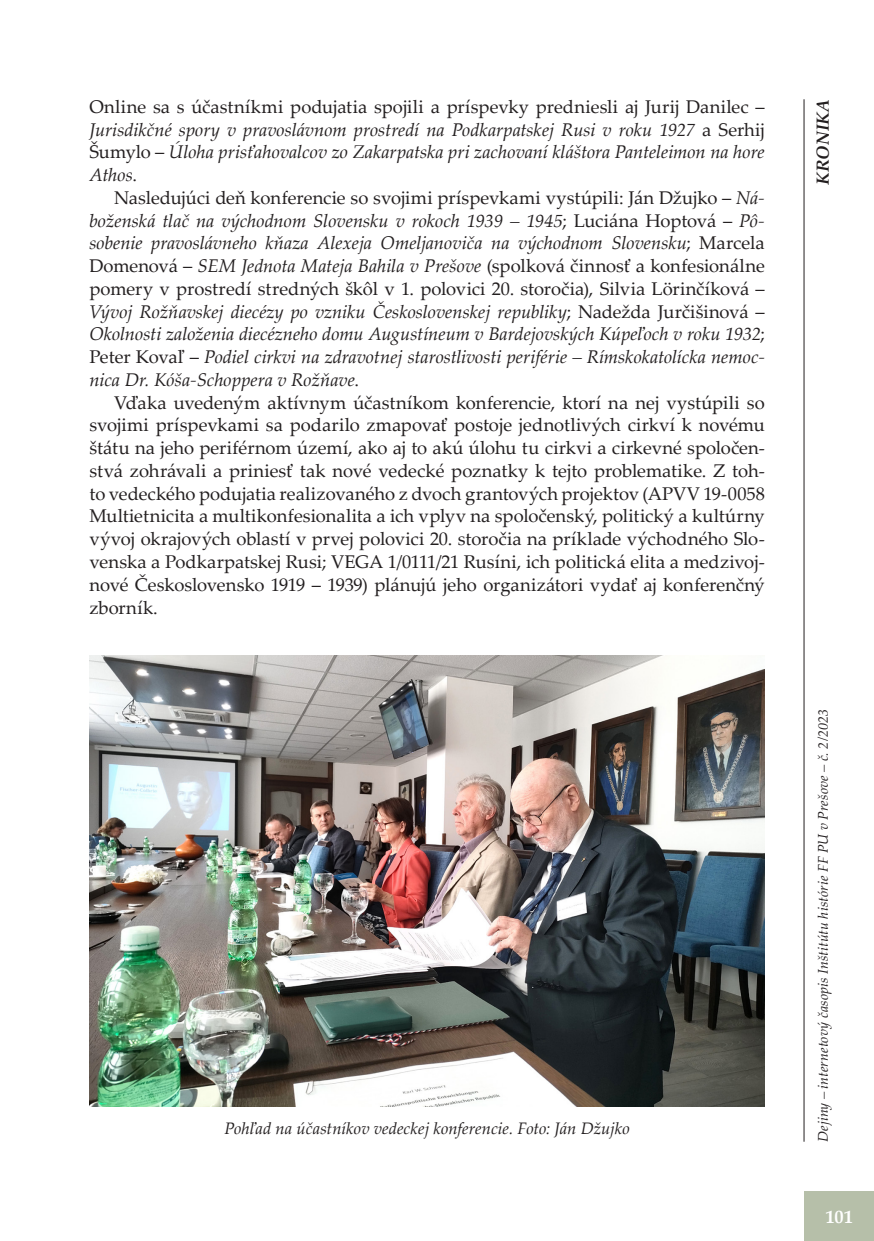
<style>
.page{position:relative;width:874px;height:1241px;background:#fff}
.page>*{position:absolute;margin:0;border:0;box-sizing:border-box;transform-origin:0 0}
.t1{font:italic 18.38px/22.8px "Palatino Linotype";color:#231f20;text-align:justify}
.t2{font:18.38px/22.8px "Palatino Linotype";color:#231f20;text-align:justify}
.t3{font:700 18.38px "Palatino Linotype";color:#fff}
.t4{font:italic 700 17.5px "Palatino Linotype";color:#231f20}
.t5{font:italic 16.62px "Palatino Linotype";color:#231f20}
.t6{font:italic 14px "Palatino Linotype";letter-spacing:.01em;color:#231f20}
.s1{font-style:normal}
</style>
<div class="page">
<div style="left:804px;top:1191px;width:69px;height:49px;background:#b6bfa9"></div>
<hr style="left:803px;top:99px;width:1px;height:1042px;background:#231f20">
<img style="left:89px;top:655px;width:675px;height:451px">
<p class="t1" style="left:89px;top:94px;width:676px"><span class="s1">Online sa s účastníkmi podujatia spojili a príspevky predniesli aj Jurij Danilec – </span>Jurisdikčné spory v pravoslávnom prostredí na Podkarpatskej Rusi v roku 1927 <span class="s1">a Serhij Šumylo –</span> Úloha prisťahovalcov zo Zakarpatska pri zachovaní kláštora Panteleimon na hore Athos<span class="s1">.</span></p>
<p class="t1" style="left:89px;top:185px;width:676px;text-indent:25px"><span class="s1">Nasledujúci deň konferencie so svojimi príspevkami vystúpili: Ján Džujko –</span> Ná&shy;boženská tlač na východnom Slovensku v rokoch 1939 – 1945<span class="s1">; Luciána Hoptová –</span> Pô&shy;sobenie pravoslávneho kňaza Alexeja Omeljanoviča na východnom Slovensku<span class="s1">; Marcela Domenová –</span> SEM Jednota Mateja Bahila v Prešove <span class="s1">(spolková činnosť a konfesionálne pomery v prostredí stredných škôl v 1. polovici 20. storočia), Silvia Lörinčíková – </span>Vývoj Rožňavskej diecézy po vzniku Československej republiky<span class="s1">; Nadežda Jurčišinová – </span>Okolnosti založenia diecézneho domu Augustíneum v Bardejovských Kúpeľoch v roku 1932<span class="s1">; Peter Kovaľ –</span> Podiel cirkvi na zdravotnej starostlivosti periférie – Rímskokatolícka nemoc&shy;nica Dr. Kóša-Schoppera v Rožňave<span class="s1">.</span></p>
<p class="t2" style="left:89px;top:390px;width:676px;text-indent:25px">Vďaka uvedeným aktívnym účastníkom konferencie, ktorí na nej vystúpili so svojimi príspevkami sa podarilo zmapovať postoje jednotlivých cirkví k novému štátu na jeho periférnom území, ako aj to akú úlohu tu cirkvi a cirkevné spoločen&shy;stvá zohrávali a priniesť tak nové vedecké poznatky k tejto problematike. Z toh&shy;to vedeckého podujatia realizovaného z dvoch grantových projektov (APVV 19-0058<br>Multietnicita a multikonfesionalita a ich vplyv na spoločenský, politický a kultúrny vývoj okrajových oblastí v prvej polovici 20. storočia na príklade východného Slo&shy;venska a Podkarpatskej Rusi; VEGA 1/0111/21 Rusíni, ich politická elita a medzivoj&shy;nové Československo 1919 – 1939) plánujú jeho organizátori vydať aj konferenčný zborník.</p>
<p class="t5" style="left:224px;top:1116px;width:406px">Pohľad na účastníkov vedeckej konferencie. Foto: Ján Džujko</p>
<p class="t4" style="left:810px;top:185px;width:88px;rotate:-90deg">KRONIKA</p>
<p class="t6" style="left:812px;top:1141px;width:434px;rotate:-90deg">Dejiny – internetový časopis Inštitútu histórie FF PU v Prešove – č. 2/2023</p>
<p class="t3" style="left:825px;top:1203px;width:29px">101</p>
</div>
